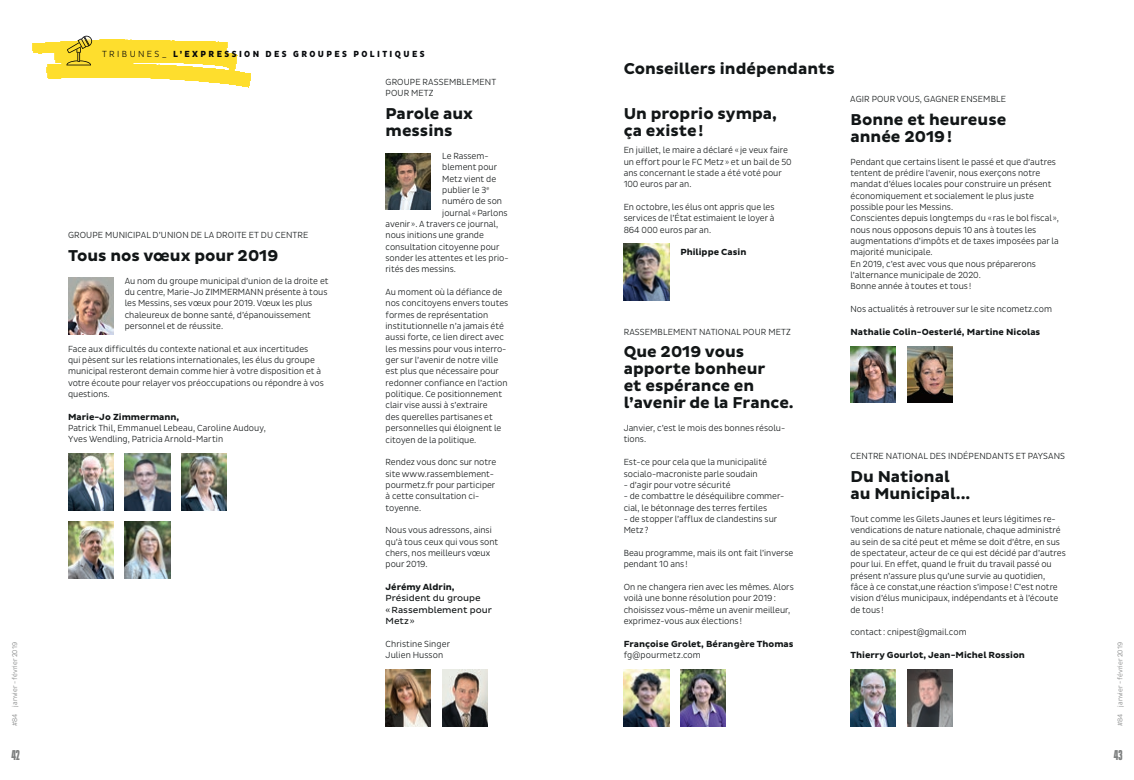
<style>
.page{position:relative;width:1134px;height:780px;background:#fff}
.page>*{position:absolute;margin:0;border:0;box-sizing:border-box;transform-origin:0 0}
.t1{font:700 16px/17px "Pluto Sans";color:#121617}
.t2{font:900 14px "Neue Plak Comp";color:#7d7f7f}
.t3{font:300 9px/11.3px "Pluto Sans Cond";color:#121617}
.t4{font:700 9px "Pluto Sans";color:#121617}
.t5{font:800 9px "Pluto Sans Cond";letter-spacing:.27em;color:#06080b}
.t6{font:9px/11.3px "Pluto Sans";color:#121617}
.t7{font:300 7px "Pluto Sans Cond";color:#7d7f7f}
.s1{font-weight:300}
</style>
<div class="page">
<img style="left:68px;top:278px;width:45px;height:56px">
<img style="left:68px;top:522px;width:45px;height:56px">
<img style="left:68px;top:454px;width:45px;height:56px">
<img style="left:181px;top:454px;width:46px;height:56px">
<img style="left:125px;top:454px;width:45px;height:56px">
<img style="left:125px;top:522px;width:45px;height:56px">
<img style="left:386px;top:153px;width:45px;height:57px">
<img style="left:386px;top:669px;width:45px;height:57px">
<img style="left:442px;top:669px;width:46px;height:57px">
<img style="left:850px;top:346px;width:46px;height:57px">
<img style="left:907px;top:346px;width:45px;height:57px">
<img style="left:850px;top:669px;width:46px;height:57px">
<img style="left:907px;top:669px;width:45px;height:57px">
<img style="left:624px;top:669px;width:45px;height:57px">
<img style="left:680px;top:669px;width:46px;height:57px">
<img style="left:624px;top:244px;width:45px;height:56px">
<img style="left:32px;top:35px;width:219px;height:53px">
<img style="left:66px;top:60px;width:25px;height:5px">
<svg style="left:68px;top:36px;width:24px;height:26px"></svg>
<p class="t5" style="left:102px;top:49px;width:324px"><span class="s1">TRIBUNES_</span> L’EXPRESSION DES GROUPES POLITIQUES</p>
<h1 class="t1" style="left:624px;top:60px;width:213px">Conseillers indépendants</h1>
<p class="t3" style="left:386px;top:76px;width:112px">GROUPE RASSEMBLEMENT<br>POUR METZ</p>
<h1 class="t1" style="left:386px;top:106px;width:89px">Parole aux messins</h1>
<p class="t3" style="left:442px;top:150px;width:48px">Le Rassem-</p>
<p class="t3" style="left:442px;top:161px;width:56px">blement pour</p>
<p class="t3" style="left:442px;top:173px;width:55px">Metz vient de</p>
<p class="t3" style="left:442px;top:184px;width:48px">publier le 3<sup>e</sup></p>
<p class="t3" style="left:442px;top:195px;width:61px">numéro de son</p>
<p class="t3" style="left:442px;top:207px;width:67px">journal « Parlons</p>
<p class="t3" style="left:386px;top:218px;width:114px">avenir ». A travers ce journal,</p>
<p class="t3" style="left:386px;top:229px;width:100px">nous initions une grande</p>
<p class="t3" style="left:386px;top:241px;width:115px">consultation citoyenne pour</p>
<p class="t3" style="left:386px;top:252px;width:125px">sonder les attentes et les prio-</p>
<p class="t3" style="left:386px;top:264px;width:72px">rités des messins.</p>
<p class="t3" style="left:386px;top:286px;width:124px">Au moment où la défiance de nos concitoyens envers toutes formes de représentation institutionnelle n’a jamais été aussi forte, ce lien direct avec les messins pour vous interro&shy;ger sur l’avenir de notre ville est plus que nécessaire pour redonner confiance en l’action politique. Ce positionnement clair vise aussi à s’extraire<br>des querelles partisanes et personnelles qui éloignent le citoyen de la politique.</p>
<p class="t3" style="left:386px;top:456px;width:112px">Rendez vous donc sur notre site www.rassemblement&shy;pourmetz.fr pour participer à cette consultation ci&shy;toyenne.</p>
<p class="t3" style="left:386px;top:524px;width:114px">Nous vous adressons, ainsi qu’à tous ceux qui vous sont chers, nos meilleurs vœux pour 2019.</p>
<p class="t4" style="left:386px;top:581px;width:71px">Jérémy Aldrin,</p>
<p class="t6" style="left:386px;top:592px;width:108px">Président du groupe<br>« Rassemblement pour<br>Metz »</p>
<p class="t3" style="left:386px;top:638px;width:66px">Christine Singer<br>Julien Husson</p>
<p class="t3" style="left:850px;top:93px;width:157px">AGIR POUR VOUS, GAGNER ENSEMBLE</p>
<h1 class="t1" style="left:850px;top:111px;width:157px">Bonne et heureuse année 2019 !</h1>
<p class="t3" style="left:850px;top:156px;width:210px">Pendant que certains lisent le passé et que d’autres tentent de prédire l’avenir, nous exerçons notre mandat d’élues locales pour construire un présent économiquement et socialement le plus juste possible pour les Messins.<br>Conscientes depuis longtemps du « ras le bol fiscal », nous nous opposons depuis 10 ans à toutes les augmentations d’impôts et de taxes imposées par la majorité municipale.<br>En 2019, c’est avec vous que nous préparerons l’alternance municipale de 2020.<br>Bonne année à toutes et tous !</p>
<p class="t3" style="left:850px;top:303px;width:203px">Nos actualités à retrouver sur le site ncometz.com</p>
<p class="t4" style="left:850px;top:326px;width:191px">Nathalie Colin-Oesterlé, Martine Nicolas</p>
<h1 class="t1" style="left:624px;top:106px;width:155px">Un proprio sympa, ça existe !</h1>
<p class="t3" style="left:624px;top:144px;width:170px">En juillet, le maire a déclaré « je veux faire un effort pour le FC Metz » et un bail de 50 ans concernant le stade a été voté pour 100 euros par an.</p>
<p class="t3" style="left:624px;top:201px;width:152px;text-align:justify">En octobre, les élus ont appris que les services de l’État estimaient le loyer à 864 000 euros par an.</p>
<p class="t4" style="left:680px;top:247px;width:68px">Philippe Casin</p>
<p class="t3" style="left:68px;top:229px;width:242px">GROUPE MUNICIPAL D’UNION DE LA DROITE ET DU CENTRE</p>
<h1 class="t1" style="left:68px;top:247px;width:212px">Tous nos vœux pour 2019</h1>
<p class="t3" style="left:125px;top:275px;width:205px">Au nom du groupe municipal d’union de la droite et du centre, Marie-Jo ZIMMERMANN présente à tous les Messins, ses vœux pour 2019. Vœux les plus chaleureux de bonne santé, d’épanouissement personnel et de réussite.</p>
<p class="t3" style="left:68px;top:343px;width:257px">Face aux difficultés du contexte national et aux incertitudes<br>qui pèsent sur les relations internationales, les élus du groupe municipal resteront demain comme hier à votre disposition et à votre écoute pour relayer vos préoccupations ou répondre à vos questions.</p>
<p class="t4" style="left:68px;top:411px;width:113px">Marie-Jo Zimmermann,</p>
<p class="t3" style="left:68px;top:422px;width:200px">Patrick Thil, Emmanuel Lebeau, Caroline Audouy,<br>Yves Wendling, Patricia Arnold-Martin</p>
<p class="t3" style="left:624px;top:326px;width:168px">RASSEMBLEMENT NATIONAL POUR METZ</p>
<h1 class="t1" style="left:624px;top:344px;width:172px">Que 2019 vous apporte bonheur<br>et espérance en l’avenir de la France.</h1>
<p class="t3" style="left:624px;top:422px;width:163px">Janvier, c’est le mois des bonnes résolu&shy;tions.</p>
<p class="t3" style="left:624px;top:456px;width:145px">Est-ce pour cela que la municipalité socialo-macroniste parle soudain</p>
<p class="t3" style="left:624px;top:479px;width:108px">- d’agir pour votre sécurité</p>
<p class="t3" style="left:624px;top:490px;width:162px">- de combattre le déséquilibre commer&shy;cial, le bétonnage des terres fertiles</p>
<p class="t3" style="left:624px;top:513px;width:155px">- de stopper l’afflux de clandestins sur<br>Metz ?</p>
<p class="t3" style="left:624px;top:547px;width:171px">Beau programme, mais ils ont fait l’inverse pendant 10 ans !</p>
<p class="t3" style="left:624px;top:581px;width:172px">On ne changera rien avec les mêmes. Alors voilà une bonne résolution pour 2019 : choisissez vous-même un avenir meilleur, exprimez-vous aux élections !</p>
<p class="t4" style="left:624px;top:638px;width:171px">Françoise Grolet, Bérangère Thomas</p>
<p class="t3" style="left:624px;top:649px;width:79px">fg@pourmetz.com</p>
<p class="t3" style="left:850px;top:451px;width:216px">CENTRE NATIONAL DES INDÉPENDANTS ET PAYSANS</p>
<h1 class="t1" style="left:850px;top:468px;width:121px">Du National au Municipal...</h1>
<p class="t3" style="left:850px;top:513px;width:217px">Tout comme les Gilets Jaunes et leurs légitimes re&shy;vendications de nature nationale, chaque administré au sein de sa cité peut et même se doit d’être, en sus de spectateur, acteur de ce qui est décidé par d’autres pour lui. En effet, quand le fruit du travail passé ou présent n’assure plus qu’une survie au quotidien,<br>fâce à ce constat,une réaction s’impose ! C’est notre vision d’élus municipaux, indépendants et à l’écoute de tous !</p>
<p class="t3" style="left:850px;top:626px;width:118px">contact : cnipest@gmail.com</p>
<p class="t4" style="left:850px;top:649px;width:176px">Thierry Gourlot, Jean-Michel Rossion</p>
<p class="t7" style="left:11px;top:726px;width:85px;rotate:-90deg">#84 janvier - février 2019</p>
<p class="t7" style="left:1116px;top:726px;width:85px;rotate:-90deg">#84 janvier - février 2019</p>
<h2 class="t2" style="left:11px;top:745px;width:10px">42</h2>
<h2 class="t2" style="left:1114px;top:745px;width:10px">43</h2>
</div>
